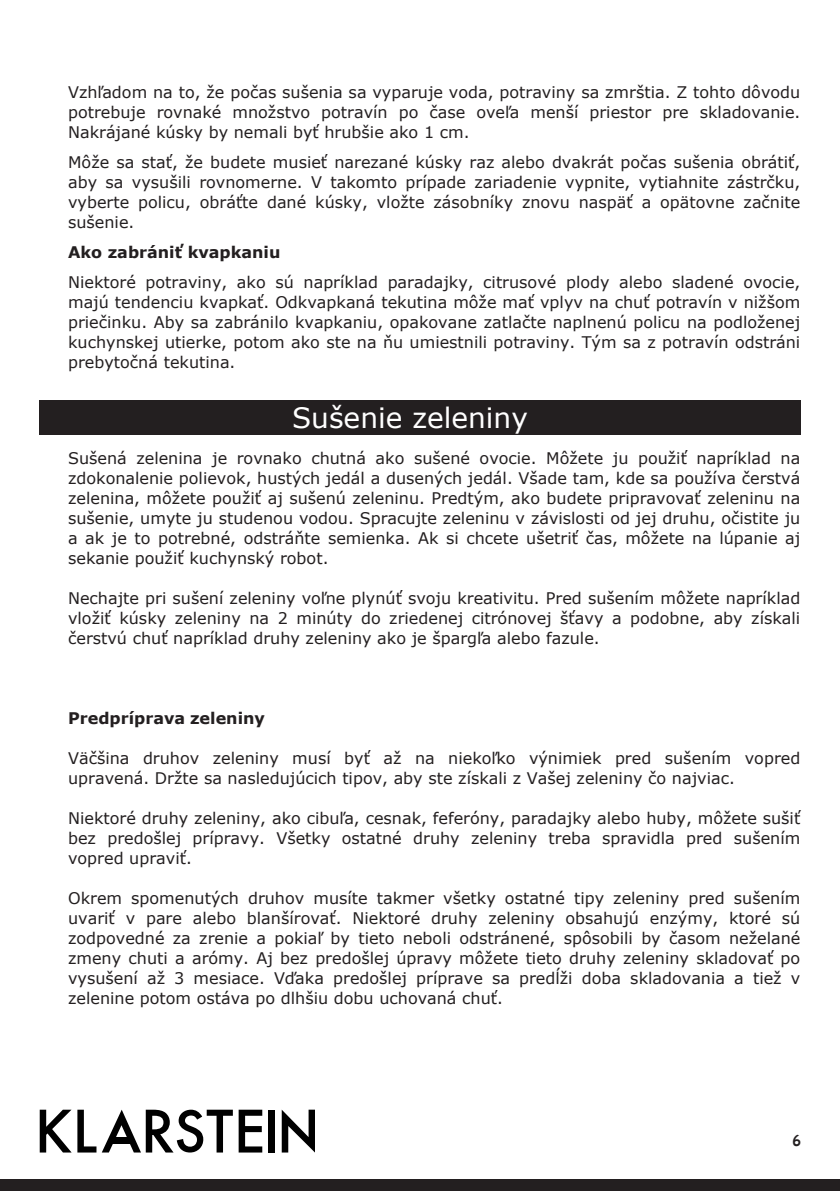
<style>
.page{position:relative;width:840px;height:1191px;background:#fff}
.page>*{position:absolute;margin:0;border:0;box-sizing:border-box;transform-origin:0 0}
.t1{font:28px "Verdana";color:#fff}
.t2{font:16px/20px "Verdana";color:#231f20;text-align:justify}
.t3{font:700 16px "Verdana";color:#231f20}
.t4{font:700 16px "Cabin";color:#231f20}
</style>
<div class="page">
<div style="left:0;top:1179px;width:839px;height:12px;background:#231f20"></div>
<svg style="left:40px;top:1109px;width:56px;height:43px"></svg>
<div style="left:268px;top:1109px;width:7px;height:43px;background:#000"></div>
<svg style="left:102px;top:1109px;width:160px;height:43px"></svg>
<div style="left:110px;top:1137px;width:23px;height:6px;background:#000"></div>
<svg style="left:281px;top:1109px;width:34px;height:43px"></svg>
<div style="left:39px;top:399px;width:761px;height:35px;background:#231f20"></div>
<p class="t2" style="left:68px;top:82px;width:733px">Vzhľadom na to, že počas sušenia sa vyparuje voda, potraviny sa zmrštia. Z tohto dôvodu potrebuje rovnaké množstvo potravín po čase oveľa menší priestor pre skladovanie.<br>Nakrájané kúsky by nemali byť hrubšie ako 1 cm.</p>
<p class="t2" style="left:68px;top:152px;width:733px">Môže sa stať, že budete musieť narezané kúsky raz alebo dvakrát počas sušenia obrátiť, aby sa vysušili rovnomerne. V takomto prípade zariadenie vypnite, vytiahnite zástrčku, vyberte policu, obráťte dané kúsky, vložte zásobníky znovu naspäť a opätovne začnite sušenie.</p>
<p class="t3" style="left:68px;top:241px;width:214px">Ako zabrániť kvapkaniu</p>
<p class="t2" style="left:68px;top:272px;width:733px">Niektoré potraviny, ako sú napríklad paradajky, citrusové plody alebo sladené ovocie, majú tendenciu kvapkať. Odkvapkaná tekutina môže mať vplyv na chuť potravín v nižšom priečinku. Aby sa zabránilo kvapkaniu, opakovane zatlačte naplnenú policu na podloženej kuchynskej utierke, potom ako ste na ňu umiestnili potraviny. Tým sa z potravín odstráni prebytočná tekutina.</p>
<h1 class="t1" style="left:292px;top:398px;width:237px">Sušenie zeleniny</h1>
<p class="t2" style="left:68px;top:447px;width:733px">Sušená zelenina je rovnako chutná ako sušené ovocie. Môžete ju použiť napríklad na zdokonalenie polievok, hustých jedál a dusených jedál. Všade tam, kde sa používa čerstvá zelenina, môžete použiť aj sušenú zeleninu. Predtým, ako budete pripravovať zeleninu na sušenie, umyte ju studenou vodou. Spracujte zeleninu v závislosti od jej druhu, očistite ju a ak je to potrebné, odstráňte semienka. Ak si chcete ušetriť čas, môžete na lúpanie aj sekanie použiť kuchynský robot.</p>
<p class="t2" style="left:68px;top:587px;width:733px">Nechajte pri sušení zeleniny voľne plynúť svoju kreativitu. Pred sušením môžete napríklad vložiť kúsky zeleniny na 2 minúty do zriedenej citrónovej šťavy a podobne, aby získali čerstvú chuť napríklad druhy zeleniny ako je špargľa alebo fazule.</p>
<p class="t3" style="left:68px;top:706px;width:198px">Predpríprava zeleniny</p>
<p class="t2" style="left:68px;top:747px;width:733px">Väčšina druhov zeleniny musí byť až na niekoľko výnimiek pred sušením vopred upravená. Držte sa nasledujúcich tipov, aby ste získali z Vašej zeleniny čo najviac.</p>
<p class="t2" style="left:68px;top:807px;width:733px">Niektoré druhy zeleniny, ako cibuľa, cesnak, feferóny, paradajky alebo huby, môžete sušiť bez predošlej prípravy. Všetky ostatné druhy zeleniny treba spravidla pred sušením vopred upraviť.</p>
<p class="t2" style="left:68px;top:887px;width:733px">Okrem spomenutých druhov musíte takmer všetky ostatné tipy zeleniny pred sušením uvariť v pare alebo blanšírovať. Niektoré druhy zeleniny obsahujú enzýmy, ktoré sú zodpovedné za zrenie a pokiaľ by tieto neboli odstránené, spôsobili by časom neželané zmeny chuti a arómy. Aj bez predošlej úpravy môžete tieto druhy zeleniny skladovať po vysušení až 3 mesiace. Vďaka predošlej príprave sa predĺži doba skladovania a tiež v zelenine potom ostáva po dlhšiu dobu uchovaná chuť.</p>
<p class="t4" style="left:791px;top:1130px;width:10px">6</p>
</div>
